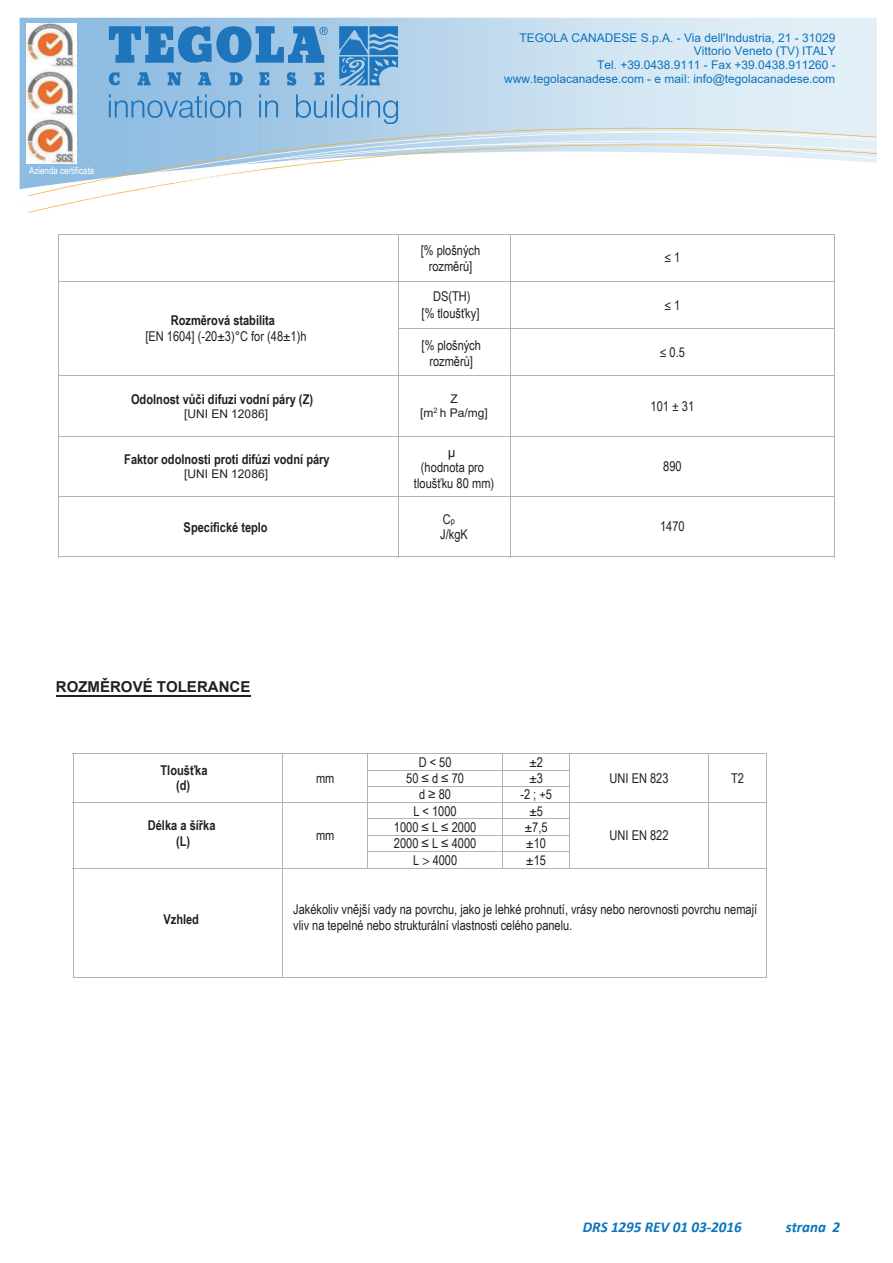
<style>
.page{position:relative;width:893px;height:1263px;background:#fff}
.page>*{position:absolute;margin:0;border:0;box-sizing:border-box;transform-origin:0 0}
.t1{font:italic 700 15px "Calibri";color:#0b74bb}
.t2{font:700 15px "Arial";color:#231f20}
.t3{font:13.5px/16.2px "Arial Narrow";color:#231f20;text-align:center}
.t4{font:700 13.5px/15.5px "Arial Narrow";color:#231f20;text-align:center}
.t5{font:13.5px "Calibri";color:#231f20}
.t6{font:12px/13.8px "Arial";color:#0b74bb;text-align:right}
.t7{font:12px/13.8px "Arial";color:#231f20;text-align:center}
.t8{font:9.75px "Arial Narrow";letter-spacing:.005em;color:#fff}
.s1{font-family:"Arial Narrow"}
.s2{font-family:"Calibri"}
.s3{font-size:9px}
.s4{font-family:"Myriad Pro"}
</style>
<div class="page">
<img style="left:20px;top:18px;width:857px;height:111px">
<svg style="left:76px;top:116px;width:801px;height:3px;background:#c7deef"></svg>
<svg style="left:27px;top:119px;width:850px;height:79px"></svg>
<img style="left:27px;top:23px;width:49px;height:140px">
<svg style="left:339px;top:26px;width:58px;height:59px;background:#5093cb"></svg>
<svg style="left:109px;top:26px;width:219px;height:60px;background:#639fd2"></svg>
<svg style="left:109px;top:94px;width:133px;height:27px;background:#7eb1db"></svg>
<svg style="left:259px;top:94px;width:20px;height:23px"></svg>
<svg style="left:296px;top:94px;width:37px;height:27px"></svg>
<hr style="left:337px;top:94px;width:2px;height:23px;background:#1f75bc">
<svg style="left:342px;top:94px;width:55px;height:30px;background:#90bbde"></svg>
<hr style="left:58px;top:234px;width:452px;height:1px;background:#b2b3b7">
<hr style="left:510px;top:234px;width:324px;height:1px;background:#b2b3b7">
<hr style="left:58px;top:235px;width:1px;height:46px;background:#b2b3b7">
<hr style="left:398px;top:235px;width:1px;height:46px;background:#b2b3b7">
<hr style="left:510px;top:235px;width:1px;height:46px;background:#b2b3b7">
<hr style="left:834px;top:235px;width:1px;height:46px;background:#b2b3b7">
<hr style="left:58px;top:281px;width:452px;height:1px;background:#b2b3b7">
<hr style="left:510px;top:281px;width:324px;height:1px;background:#b2b3b7">
<hr style="left:58px;top:282px;width:1px;height:46px;background:#b2b3b7">
<hr style="left:398px;top:282px;width:1px;height:46px;background:#b2b3b7">
<hr style="left:510px;top:282px;width:1px;height:46px;background:#b2b3b7">
<hr style="left:834px;top:282px;width:1px;height:46px;background:#b2b3b7">
<hr style="left:398px;top:328px;width:112px;height:1px;background:#b2b3b7">
<hr style="left:510px;top:328px;width:324px;height:1px;background:#b2b3b7">
<hr style="left:58px;top:329px;width:1px;height:46px;background:#b2b3b7">
<hr style="left:398px;top:329px;width:1px;height:46px;background:#b2b3b7">
<hr style="left:510px;top:329px;width:1px;height:46px;background:#b2b3b7">
<hr style="left:834px;top:329px;width:1px;height:46px;background:#b2b3b7">
<hr style="left:58px;top:375px;width:452px;height:1px;background:#b2b3b7">
<hr style="left:510px;top:375px;width:324px;height:1px;background:#b2b3b7">
<hr style="left:58px;top:376px;width:1px;height:60px;background:#b2b3b7">
<hr style="left:398px;top:376px;width:1px;height:60px;background:#b2b3b7">
<hr style="left:510px;top:376px;width:1px;height:60px;background:#b2b3b7">
<hr style="left:834px;top:376px;width:1px;height:60px;background:#b2b3b7">
<hr style="left:58px;top:436px;width:452px;height:1px;background:#b2b3b7">
<hr style="left:510px;top:436px;width:324px;height:1px;background:#b2b3b7">
<hr style="left:58px;top:437px;width:1px;height:59px;background:#b2b3b7">
<hr style="left:398px;top:437px;width:1px;height:59px;background:#b2b3b7">
<hr style="left:510px;top:437px;width:1px;height:59px;background:#b2b3b7">
<hr style="left:834px;top:437px;width:1px;height:59px;background:#b2b3b7">
<hr style="left:58px;top:496px;width:452px;height:1px;background:#b2b3b7">
<hr style="left:510px;top:496px;width:324px;height:1px;background:#b2b3b7">
<hr style="left:58px;top:497px;width:1px;height:60px;background:#b2b3b7">
<hr style="left:58px;top:556px;width:340px;height:1px;background:#b2b3b7">
<hr style="left:398px;top:497px;width:1px;height:60px;background:#b2b3b7">
<hr style="left:399px;top:556px;width:111px;height:1px;background:#b2b3b7">
<hr style="left:510px;top:497px;width:1px;height:60px;background:#b2b3b7">
<hr style="left:510px;top:556px;width:324px;height:1px;background:#b2b3b7">
<hr style="left:834px;top:497px;width:1px;height:60px;background:#b2b3b7">
<hr style="left:73px;top:753px;width:694px;height:1px;background:#b2b3b7">
<hr style="left:368px;top:770px;width:202px;height:1px;background:#b2b3b7">
<hr style="left:368px;top:786px;width:202px;height:1px;background:#b2b3b7">
<hr style="left:73px;top:802px;width:694px;height:1px;background:#b2b3b7">
<hr style="left:368px;top:818px;width:202px;height:1px;background:#b2b3b7">
<hr style="left:368px;top:835px;width:202px;height:1px;background:#b2b3b7">
<hr style="left:368px;top:851px;width:202px;height:1px;background:#b2b3b7">
<svg style="left:73px;top:754px;width:1px;height:114px"></svg>
<svg style="left:282px;top:754px;width:1px;height:114px"></svg>
<svg style="left:502px;top:754px;width:1px;height:114px"></svg>
<svg style="left:569px;top:754px;width:1px;height:114px"></svg>
<svg style="left:708px;top:754px;width:1px;height:114px"></svg>
<svg style="left:766px;top:754px;width:1px;height:114px"></svg>
<hr style="left:73px;top:868px;width:694px;height:1px;background:#b2b3b7">
<hr style="left:73px;top:869px;width:1px;height:109px;background:#b2b3b7">
<hr style="left:73px;top:977px;width:209px;height:1px;background:#b2b3b7">
<hr style="left:282px;top:869px;width:1px;height:109px;background:#b2b3b7">
<hr style="left:283px;top:977px;width:483px;height:1px;background:#b2b3b7">
<hr style="left:766px;top:869px;width:1px;height:109px;background:#b2b3b7">
<hr style="left:56px;top:696px;width:195px;height:1px;background:#231f20">
<p class="t8" style="left:29px;top:164px;width:67px">Azienda certificata</p>
<p class="t4" style="left:171px;top:312px;width:106px">Rozměrová stabilita</p>
<p class="t3" style="left:145px;top:327px;width:163px">[EN 1604] (-20±3)°C for (48±1)h</p>
<p class="t4" style="left:131px;top:391px;width:184px">Odolnost vůči difuzi vodní páry (Z)</p>
<p class="t7" style="left:184px;top:407px;width:85px">[UNI EN 12086]</p>
<p class="t4" style="left:124px;top:451px;width:207px">Faktor odolnosti proti difúzi vodní páry</p>
<p class="t7" style="left:184px;top:467px;width:85px">[UNI EN 12086]</p>
<p class="t4" style="left:184px;top:519px;width:86px">Specifické teplo</p>
<p class="t2" style="left:56px;top:676px;width:196px">ROZMĚROVÉ TOLERANCE</p>
<p class="t4" style="left:161px;top:761px;width:49px">Tloušťka (d)</p>
<p class="t4" style="left:148px;top:817px;width:69px">Délka a šířka (L)</p>
<p class="t3" style="left:316px;top:770px;width:20px">mm</p>
<p class="t3" style="left:316px;top:827px;width:20px">mm</p>
<p class="t6" style="left:504px;top:30px;width:333px">TEGOLA CANADESE S.p.A. - Via dell'Industria, 21 - 31029<br>Vittorio Veneto (TV) ITALY<br>Tel. +39.0438.9111 - Fax +39.0438.911260 - www.tegolacanadese.com - e mail: info@tegolacanadese.com</p>
<p class="t3" style="left:421px;top:242px;width:61px">[% plošných rozměrů]</p>
<p class="t3" style="left:433px;top:288px;width:39px">DS(TH)</p>
<p class="t3" style="left:421px;top:304px;width:59px">[% tloušťky]</p>
<p class="t3" style="left:422px;top:336px;width:61px">[% plošných rozměrů]</p>
<p class="t5" style="left:664px;top:249px;width:17px">≤<span class="s1">1</span></p>
<p class="t5" style="left:664px;top:296px;width:17px">≤<span class="s1">1</span></p>
<p class="t3" style="left:660px;top:344px;width:27px"><span class="s2">≤</span> 0.5</p>
<p class="t7" style="left:420px;top:392px;width:69px">Z<br>[m<sup>2</sup> h Pa/mg]</p>
<p class="t3" style="left:651px;top:397px;width:45px">101 <span class="s2">±</span> 31</p>
<p class="t3" style="left:414px;top:443px;width:82px">µ<br>(hodnota pro tloušťku 80 mm)</p>
<p class="t3" style="left:663px;top:458px;width:20px">890</p>
<p class="t3" style="left:440px;top:511px;width:29px;line-height:15.5px;text-align:left">C<span class="s3">p<br></span>J/kgK</p>
<p class="t3" style="left:660px;top:518px;width:26px">1470</p>
<p class="t3" style="left:419px;top:753px;width:34px">D&lt;50</p>
<p class="t3" style="left:529px;top:753px;width:15px">±2</p>
<p class="t3" style="left:406px;top:770px;width:59px">50≤d≤70</p>
<p class="t3" style="left:529px;top:770px;width:15px">±3</p>
<p class="t3" style="left:610px;top:770px;width:61px">UNI EN 823</p>
<p class="t3" style="left:731px;top:770px;width:14px">T2</p>
<p class="t3" style="left:419px;top:786px;width:33px">d≥80</p>
<p class="t3" style="left:520px;top:786px;width:33px">-2 ; +5</p>
<p class="t3" style="left:413px;top:802px;width:45px">L &lt; 1000</p>
<p class="t3" style="left:529px;top:802px;width:15px">±5</p>
<p class="t3" style="left:394px;top:818px;width:84px">1000 ≤ L ≤ 2000</p>
<p class="t3" style="left:525px;top:818px;width:24px">±7,5</p>
<p class="t3" style="left:394px;top:835px;width:84px">2000 ≤ L ≤ 4000</p>
<p class="t3" style="left:526px;top:835px;width:21px">±10</p>
<p class="t3" style="left:413px;top:852px;width:46px">L <span class="s4">&gt;</span> 4000</p>
<p class="t3" style="left:526px;top:851px;width:21px">±15</p>
<p class="t3" style="left:610px;top:827px;width:61px">UNI EN 822</p>
<p class="t4" style="left:163px;top:911px;width:37px">Vzhled</p>
<p class="t3" style="left:293px;top:900px;width:465px;text-align:left">Jakékoliv vnější vady na povrchu, jako je lehké prohnutí, vrásy nebo nerovnosti povrchu nemají vliv na tepelné nebo strukturální vlastnosti celého panelu.</p>
<p class="t1" style="left:583px;top:1216px;width:160px">DRS 1295 REV 01 03-2016</p>
<p class="t1" style="left:786px;top:1216px;width:56px">strana 2</p>
</div>
